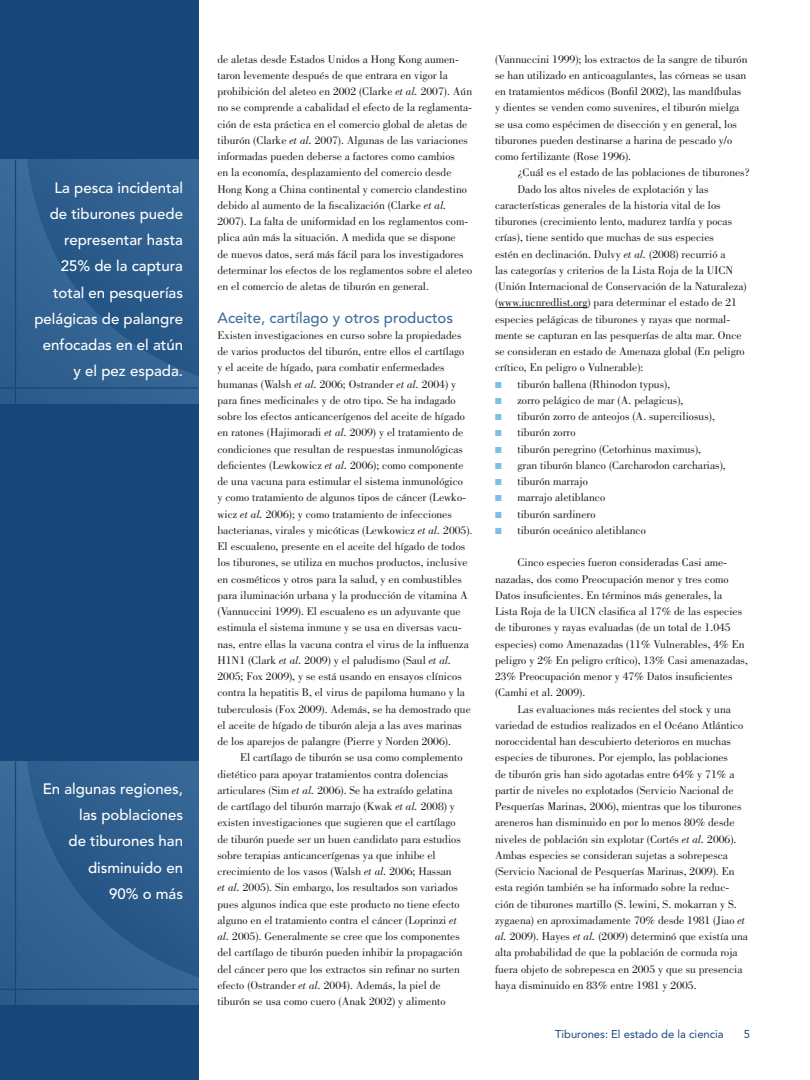
<style>
.page{position:relative;width:810px;height:1080px;background:#fff}
.page>*{position:absolute;margin:0;border:0;box-sizing:border-box;transform-origin:0 0}
.Call_outs{font:500 15px/26.2px "Avenir LT Std";color:#fff;text-align:right}
.Subhead_2{font:500 15px "Avenir LT Std";color:#456e9a}
.Base{font:11.5px/16.2px "Bodoni";color:#1d201a}
.Flush{font:11.5px/16.2px "Bodoni";color:#1d201a}
.Bulleted{font:11.5px "Bodoni";color:#1d201a}
.Bulleted___space{font:11.5px "Bodoni";color:#1d201a}
.t1{font:11.25px "Avenir LT Std";color:#17477a}
.s1{font-style:italic}
.s2{color:#7cc1e5}
</style>
<div class="page">
<div style="left:0;top:0;width:198px;height:1080px;background:#17477a"></div>
<hr style="left:498px;top:307px;width:89px;height:1px;background:#1d201a">
<img style="left:0;top:761px;width:198px;height:244px">
<hr style="left:15px;top:761px;width:1px;height:244px;background:#17477a">
<hr style="left:0;top:989px;width:198px;height:1px;background:#17477a">
<img style="left:0;top:160px;width:198px;height:244px">
<hr style="left:15px;top:160px;width:1px;height:244px;background:#17477a">
<hr style="left:0;top:388px;width:198px;height:1px;background:#17477a">
<p class="Call_outs" style="left:34px;top:175px;width:150px">La pesca incidental de tiburones puede representar hasta<br>25% de la captura total en pesquerías pelágicas de palangre enfocadas en el atún y el pez espada.</p>
<p class="Call_outs" style="left:43px;top:776px;width:142px">En algunas regiones, las poblaciones<br>de tiburones han disminuido en<br>90% o más</p>
<p class="Base" style="left:218px;top:51px;width:256px">de aletas desde Estados Unidos a Hong Kong aumen&shy;taron levemente después de que entrara en vigor la prohibición del aleteo en 2002 (Clarke <span class="s1">et al.</span> 2007). Aún no se comprende a cabalidad el efecto de la reglamenta&shy;ción de esta práctica en el comercio global de aletas de tiburón (Clarke <span class="s1">et al.</span> 2007). Algunas de las variaciones informadas pueden deberse a factores como cambios<br>en la economía, desplazamiento del comercio desde Hong Kong a China continental y comercio clandestino debido al aumento de la fiscalización (Clarke <span class="s1">et al.<br></span>2007). La falta de uniformidad en los reglamentos com&shy;plica aún más la situación. A medida que se dispone<br>de nuevos datos, será más fácil para los investigadores determinar los efectos de los reglamentos sobre el aleteo en el comercio de aletas de tiburón en general.</p>
<p class="Subhead_2" style="left:218px;top:309px;width:237px">Aceite, cartílago y otros productos</p>
<p class="Flush" style="left:218px;top:327px;width:256px">Existen investigaciones en curso sobre la propiedades de varios productos del tiburón, entre ellos el cartílago<br>y el aceite de hígado, para combatir enfermedades humanas (Walsh <span class="s1">et al.</span> 2006; Ostrander <span class="s1">et al.</span> 2004) y para fines medicinales y de otro tipo. Se ha indagado sobre los efectos anticancerígenos del aceite de hígado en ratones (Hajimoradi <span class="s1">et al.</span> 2009) y el tratamiento de condiciones que resultan de respuestas inmunológicas deficientes (Lewkowicz <span class="s1">et al.</span> 2006); como componente de una vacuna para estimular el sistema inmunológico<br>y como tratamiento de algunos tipos de cáncer (Lewko&shy;wicz <span class="s1">et al.</span> 2006); y como tratamiento de infecciones bacterianas, virales y micóticas (Lewkowicz <span class="s1">et al.</span> 2005).<br>El escualeno, presente en el aceite del hígado de todos los tiburones, se utiliza en muchos productos, inclusive en cosméticos y otros para la salud, y en combustibles para iluminación urbana y la producción de vitamina A (Vannuccini 1999). El escualeno es un adyuvante que estimula el sistema inmune y se usa en diversas vacu&shy;nas, entre ellas la vacuna contra el virus de la influenza H1N1 (Clark <span class="s1">et al.</span> 2009) y el paludismo (Saul <span class="s1">et al.<br></span>2005; Fox 2009), y se está usando en ensayos clínicos contra la hepatitis B, el virus de papiloma humano y la tuberculosis (Fox 2009). Además, se ha demostrado que el aceite de hígado de tiburón aleja a las aves marinas de los aparejos de palangre (Pierre y Norden 2006).</p>
<p class="Base" style="left:218px;top:749px;width:246px;text-indent:22px">El cartílago de tiburón se usa como complemento dietético para apoyar tratamientos contra dolencias articulares (Sim <span class="s1">et al.</span> 2006). Se ha extraído gelatina de cartílago del tiburón marrajo (Kwak <span class="s1">et al.</span> 2008) y existen investigaciones que sugieren que el cartílago de tiburón puede ser un buen candidato para estudios sobre terapias anticancerígenas ya que inhibe el crecimiento de los vasos (Walsh <span class="s1">et al.</span> 2006; Hassan<br><span class="s1">et al.</span> 2005). Sin embargo, los resultados son variados pues algunos indica que este producto no tiene efecto alguno en el tratamiento contra el cáncer (Loprinzi <span class="s1">et al.</span> 2005). Generalmente se cree que los componentes del cartílago de tiburón pueden inhibir la propagación del cáncer pero que los extractos sin refinar no surten efecto (Ostrander <span class="s1">et al.</span> 2004). Además, la piel de tiburón se usa como cuero (Anak 2002) y alimento</p>
<p class="Base" style="left:495px;top:51px;width:254px">(Vannuccini 1999); los extractos de la sangre de tiburón se han utilizado en anticoagulantes, las córneas se usan en tratamientos médicos (Bonfil 2002), las mandíbulas y dientes se venden como suvenires, el tiburón mielga se usa como espécimen de disección y en general, los tiburones pueden destinarse a harina de pescado y/o como fertilizante (Rose 1996).</p>
<p class="Base" style="left:518px;top:164px;width:234px">¿Cuál es el estado de las poblaciones de tiburones?</p>
<p class="Base" style="left:495px;top:181px;width:253px;text-indent:22px">Dado los altos niveles de explotación y las características generales de la historia vital de los tiburones (crecimiento lento, madurez tardía y pocas crías), tiene sentido que muchas de sus especies<br>estén en declinación. Dulvy <span class="s1">et al.</span> (2008) recurrió a<br>las categorías y criterios de la Lista Roja de la UICN (Unión Internacional de Conservación de la Naturaleza) (www.iucnredlist.org) para determinar el estado de 21 especies pelágicas de tiburones y rayas que normal&shy;mente se capturan en las pesquerías de alta mar. Once se consideran en estado de Amenaza global (En peligro crítico, En peligro o Vulnerable):</p>
<p class="Bulleted" style="left:495px;top:377px;width:177px"><span class="s2">■</span> tiburón ballena (Rhinodon typus),</p>
<p class="Bulleted" style="left:495px;top:394px;width:190px"><span class="s2">■</span> zorro pelágico de mar (A. pelagicus),</p>
<p class="Bulleted" style="left:495px;top:410px;width:221px"><span class="s2">■</span> tiburón zorro de anteojos (A. superciliosus),</p>
<p class="Bulleted" style="left:495px;top:426px;width:82px"><span class="s2">■</span> tiburón zorro</p>
<p class="Bulleted" style="left:495px;top:442px;width:208px"><span class="s2">■</span> tiburón peregrino (Cetorhinus maximus),</p>
<p class="Bulleted" style="left:495px;top:459px;width:232px"><span class="s2">■</span> gran tiburón blanco (Carcharodon carcharias),</p>
<p class="Bulleted" style="left:495px;top:475px;width:94px"><span class="s2">■</span> tiburón marrajo</p>
<p class="Bulleted" style="left:495px;top:491px;width:112px"><span class="s2">■</span> marrajo aletiblanco</p>
<p class="Bulleted" style="left:495px;top:507px;width:102px"><span class="s2">■</span> tiburón sardinero</p>
<p class="Bulleted___space" style="left:495px;top:524px;width:152px"><span class="s2">■</span> tiburón oceánico aletiblanco</p>
<p class="Base" style="left:495px;top:554px;width:255px;text-indent:22px">Cinco especies fueron consideradas Casi ame&shy;nazadas, dos como Preocupación menor y tres como Datos insuficientes. En términos más generales, la<br>Lista Roja de la UICN clasifica al 17% de las especies de tiburones y rayas evaluadas (de un total de 1.045 especies) como Amenazadas (11% Vulnerables, 4% En peligro y 2% En peligro crítico), 13% Casi amenazadas, 23% Preocupación menor y 47% Datos insuficientes (Camhi et al. 2009).</p>
<p class="Base" style="left:495px;top:701px;width:255px;text-indent:22px">Las evaluaciones más recientes del stock y una variedad de estudios realizados en el Océano Atlántico noroccidental han descubierto deterioros en muchas especies de tiburones. Por ejemplo, las poblaciones<br>de tiburón gris han sido agotadas entre 64% y 71% a partir de niveles no explotados (Servicio Nacional de Pesquerías Marinas, 2006), mientras que los tiburones areneros han disminuido en por lo menos 80% desde niveles de población sin explotar (Cortés <span class="s1">et al.</span> 2006).<br>Ambas especies se consideran sujetas a sobrepesca (Servicio Nacional de Pesquerías Marinas, 2009). En esta región también se ha informado sobre la reduc&shy;ción de tiburones martillo (S. lewini, S. mokarran y S. zygaena) en aproximadamente 70% desde 1981 (Jiao <span class="s1">et al.</span> 2009). Hayes <span class="s1">et al.</span> (2009) determinó que existía una alta probabilidad de que la población de cornuda roja fuera objeto de sobrepesca en 2005 y que su presencia haya disminuido en 83% entre 1981 y 2005.</p>
<p class="t1" style="left:555px;top:1027px;width:170px">Tiburones: El estado de la ciencia</p>
<p class="t1" style="left:744px;top:1027px;width:8px">5</p>
</div>
